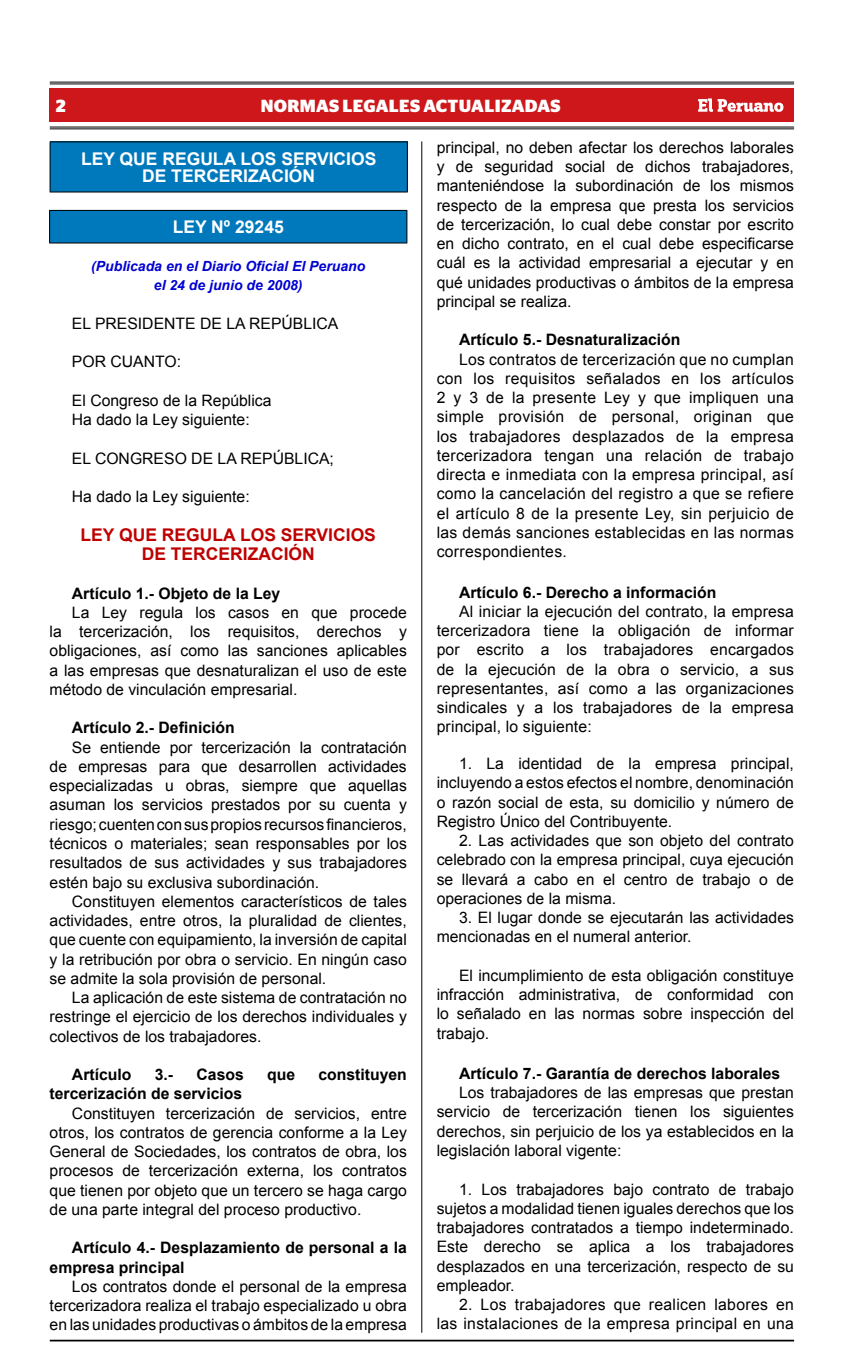
<style>
.page{position:relative;width:856px;height:1365px;background:#fff}
.page>*{position:absolute;margin:0;border:0;box-sizing:border-box;transform-origin:0 0}
.t1{font:700 17.5px/17.5px "Arial";color:#fff;text-align:center}
.t2{font:700 17.5px/19.2px "Arial";color:#be0000;text-align:center}
.t3{font:700 17.5px "Stag Sans";letter-spacing:.02em;color:#fff}
.t4{font:15.75px/19.2px "Arial";color:#000;text-align:justify}
.t5{font:700 15.75px/19.2px "Arial";color:#000}
.t6{font:15.75px/19.2px "Arial";letter-spacing:.02em;color:#000;text-align:right}
.t7{font:italic 700 14px/19.2px "Arial";color:#0000d2;text-align:center}
</style>
<div class="page">
<hr style="left:50px;top:1339px;width:744px;height:2px;background:#000">
<div style="left:50px;top:88px;width:744px;height:34px;background:#cd171a"></div>
<hr style="left:50px;top:82px;width:744px;height:1px;background:#000">
<hr style="left:50px;top:84px;width:744px;height:1px;background:#000">
<hr style="left:50px;top:127px;width:744px;height:1px;background:#000">
<hr style="left:50px;top:128px;width:744px;height:1px;background:#000">
<svg style="left:698px;top:98px;width:85px;height:14px"></svg>
<hr style="left:421px;top:141px;width:1px;height:1191px;background:#000">
<div style="left:50px;top:142px;width:357px;height:50px;background:#0079bc"></div>
<hr style="left:50px;top:141px;width:358px;height:1px;background:#000">
<hr style="left:50px;top:142px;width:1px;height:49px;background:#000">
<hr style="left:407px;top:142px;width:1px;height:49px;background:#000">
<hr style="left:50px;top:191px;width:358px;height:1px;background:#000">
<div style="left:50px;top:210px;width:357px;height:33px;background:#0079bc"></div>
<hr style="left:49px;top:210px;width:358px;height:1px;background:#000">
<hr style="left:49px;top:211px;width:1px;height:31px;background:#000">
<hr style="left:406px;top:211px;width:1px;height:31px;background:#000">
<hr style="left:49px;top:242px;width:358px;height:1px;background:#000">
<p class="t3" style="left:56px;top:96px;width:11px">2</p>
<p class="t3" style="left:261px;top:96px;width:289px">NORMAS LEGALES ACTUALIZADAS</p>
<p class="t1" style="left:81px;top:150px;width:297px">LEY QUE REGULA LOS SERVICIOS<br>DE TERCERIZACIÓN</p>
<p class="t1" style="left:173px;top:219px;width:113px">LEY Nº 29245</p>
<p class="t7" style="left:91px;top:257px;width:275px">(Publicada en el Diario Oficial El Peruano el 24 de junio de 2008)</p>
<p class="t4" style="left:72px;top:314px;width:268px">EL PRESIDENTE DE LA REPÚBLICA</p>
<p class="t4" style="left:72px;top:352px;width:111px">POR CUANTO:</p>
<p class="t4" style="left:72px;top:391px;width:201px">El Congreso de la República<br>Ha dado la Ley siguiente:</p>
<p class="t4" style="left:72px;top:449px;width:263px">EL CONGRESO DE LA REPÚBLICA;</p>
<p class="t4" style="left:72px;top:487px;width:179px">Ha dado la Ley siguiente:</p>
<p class="t2" style="left:81px;top:525px;width:297px">LEY QUE REGULA LOS SERVICIOS<br>DE TERCERIZACIÓN</p>
<p class="t5" style="left:72px;top:584px;width:210px">Artículo 1.- Objeto de la Ley</p>
<p class="t4" style="left:50px;top:603px;width:359px;text-indent:22px">La Ley regula los casos en que procede la tercerización, los requisitos, derechos y obligaciones, así como las sanciones aplicables a las empresas que desnaturalizan el uso de este método de vinculación empresarial.</p>
<p class="t5" style="left:72px;top:718px;width:164px">Artículo 2.- Definición</p>
<p class="t4" style="left:50px;top:737px;width:359px;text-indent:22px">Se entiende por tercerización la contratación de empresas para que desarrollen actividades especializadas u obras, siempre que aquellas asuman los servicios prestados por su cuenta y riesgo; cuenten con sus propios recursos financieros, técnicos o materiales; sean responsables por los resultados de sus actividades y sus trabajadores estén bajo su exclusiva subordinación.</p>
<p class="t4" style="left:50px;top:891px;width:359px;text-indent:22px">Constituyen elementos característicos de tales actividades, entre otros, la pluralidad de clientes, que cuente con equipamiento, la inversión de capital y la retribución por obra o servicio. En ningún caso se admite la sola provisión de personal.</p>
<p class="t4" style="left:50px;top:987px;width:359px;text-indent:22px">La aplicación de este sistema de contratación no restringe el ejercicio de los derechos individuales y colectivos de los trabajadores.</p>
<p class="t5" style="left:72px;top:1065px;width:61px">Artículo</p>
<p class="t5" style="left:155px;top:1065px;width:20px">3.-</p>
<p class="t5" style="left:196px;top:1065px;width:49px">Casos</p>
<p class="t5" style="left:267px;top:1065px;width:30px">que</p>
<p class="t5" style="left:318px;top:1065px;width:90px">constituyen</p>
<p class="t5" style="left:50px;top:1084px;width:194px">tercerización de servicios</p>
<p class="t4" style="left:50px;top:1103px;width:359px;text-indent:22px">Constituyen tercerización de servicios, entre otros, los contratos de gerencia conforme a la Ley General de Sociedades, los contratos de obra, los procesos de tercerización externa, los contratos que tienen por objeto que un tercero se haga cargo de una parte integral del proceso productivo.</p>
<p class="t5" style="left:50px;top:1238px;width:359px;text-indent:22px">Artículo 4.- Desplazamiento de personal a la empresa principal</p>
<p class="t4" style="left:50px;top:1276px;width:359px;text-indent:22px">Los contratos donde el personal de la empresa tercerizadora realiza el trabajo especializado u obra en las unidades productivas o ámbitos de la empresa</p>
<p class="t4" style="left:437px;top:138px;width:359px">principal, no deben afectar los derechos laborales y de seguridad social de dichos trabajadores, manteniéndose la subordinación de los mismos respecto de la empresa que presta los servicios de tercerización, lo cual debe constar por escrito en dicho contrato, en el cual debe especificarse cuál es la actividad empresarial a ejecutar y en qué unidades productivas o ámbitos de la empresa principal se realiza.</p>
<p class="t5" style="left:459px;top:330px;width:223px">Artículo 5.- Desnaturalización</p>
<p class="t4" style="left:437px;top:349px;width:359px;text-indent:22px">Los contratos de tercerización que no cumplan con los requisitos señalados en los artículos 2 y 3 de la presente Ley y que impliquen una simple provisión de personal, originan que los trabajadores desplazados de la empresa tercerizadora tengan una relación de trabajo directa e inmediata con la empresa principal, así como la cancelación del registro a que se refiere el artículo 8 de la presente Ley, sin perjuicio de las demás sanciones establecidas en las normas correspondientes.</p>
<p class="t5" style="left:459px;top:582px;width:259px">Artículo 6.- Derecho a información</p>
<p class="t4" style="left:437px;top:601px;width:359px;text-indent:22px">Al iniciar la ejecución del contrato, la empresa tercerizadora tiene la obligación de informar por escrito a los trabajadores encargados de la ejecución de la obra o servicio, a sus representantes, así como a las organizaciones sindicales y a los trabajadores de la empresa principal, lo siguiente:</p>
<p class="t4" style="left:437px;top:754px;width:359px;text-indent:22px">1. La identidad de la empresa principal, incluyendo a estos efectos el nombre, denominación o razón social de esta, su domicilio y número de Registro Único del Contribuyente.</p>
<p class="t4" style="left:437px;top:831px;width:359px;text-indent:22px">2. Las actividades que son objeto del contrato celebrado con la empresa principal, cuya ejecución se llevará a cabo en el centro de trabajo o de operaciones de la misma.</p>
<p class="t4" style="left:437px;top:908px;width:359px;text-indent:22px">3. El lugar donde se ejecutarán las actividades mencionadas en el numeral anterior.</p>
<p class="t4" style="left:437px;top:965px;width:359px;text-indent:22px">El incumplimiento de esta obligación constituye infracción administrativa, de conformidad con lo señalado en las normas sobre inspección del trabajo.</p>
<p class="t5" style="left:459px;top:1064px;width:323px">Artículo 7.- Garantía de derechos laborales</p>
<p class="t4" style="left:437px;top:1083px;width:359px;text-indent:22px">Los trabajadores de las empresas que prestan servicio de tercerización tienen los siguientes derechos, sin perjuicio de los ya establecidos en la legislación laboral vigente:</p>
<p class="t4" style="left:437px;top:1179px;width:359px;text-indent:22px">1. Los trabajadores bajo contrato de trabajo sujetos a modalidad tienen iguales derechos que los trabajadores contratados a tiempo indeterminado.<br>Este derecho se aplica a los trabajadores desplazados en una tercerización, respecto de su empleador.</p>
<p class="t6" style="left:437px;top:1294px;width:359px">2. Los trabajadores que realicen labores en las instalaciones de la empresa principal en una</p>
</div>
